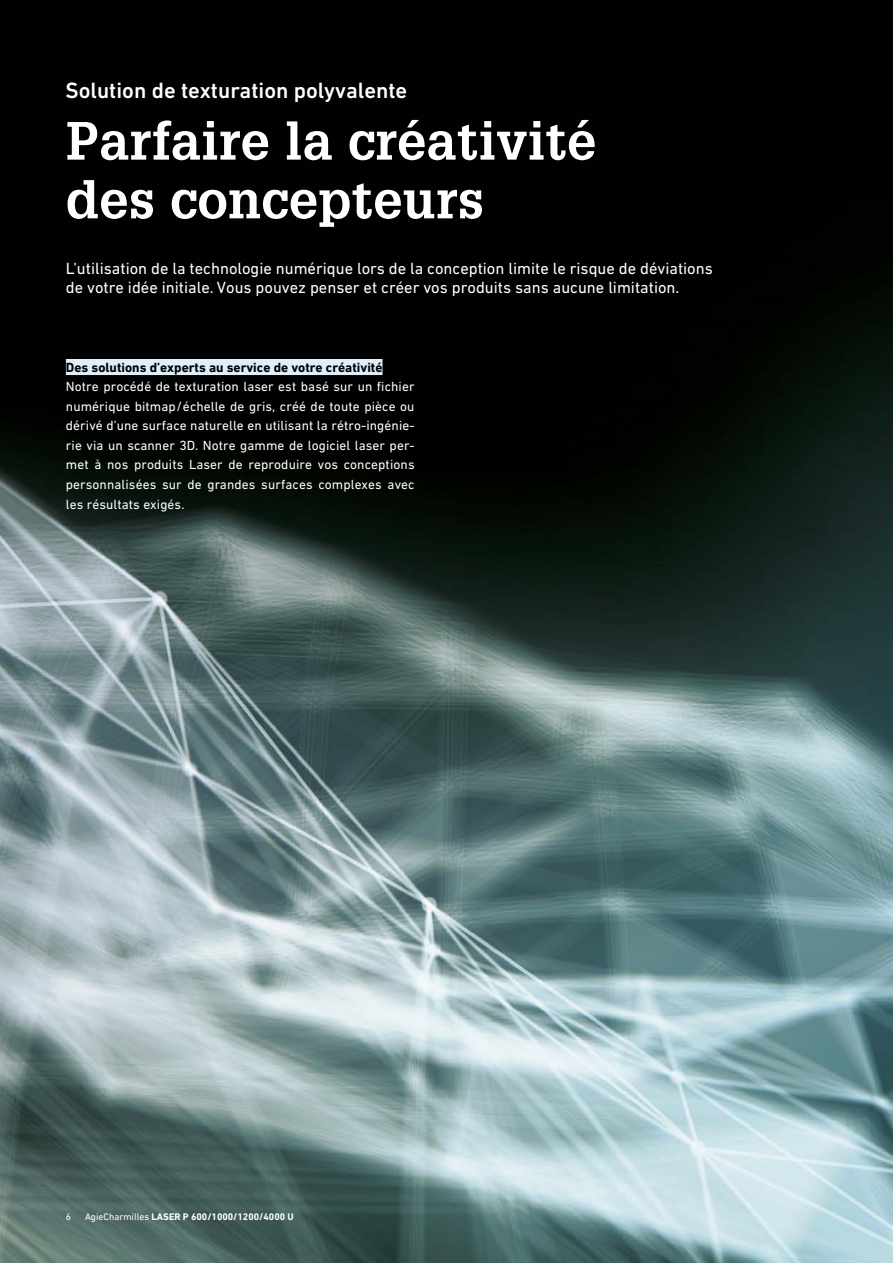
<style>
.page{position:relative;width:893px;height:1263px;background:#fff}
.page>*{position:absolute;margin:0;border:0;box-sizing:border-box;transform-origin:0 0}
.t1{font:700 52.5px/58.7px "Glypha LT Pro";letter-spacing:.005em;color:#fff}
.t2{font:500 22.5px "DIN Next W1 G";color:#fff}
.t3{font:16.5px/19.5px "DIN Next W1 G";color:#fff}
.t4{font:13.5px/19.5px "DIN Next W1 G";letter-spacing:.01em;color:#fff;text-align:justify}
.t5{font:700 13.5px "DIN Next W1 G";color:#000}
.t6{font:700 9.75px "DIN Next W1 G";color:#fff}
.t7{font:9.75px "DIN Next W1 G";color:#fff}
.s1{font-weight:400}
</style>
<div class="page">
<img style="left:0;top:0;width:893px;height:1263px">
<div style="left:66px;top:359px;width:316px;height:16px;background:#ddeffc"></div>
<h2 class="t2" style="left:66px;top:77px;width:343px">Solution de texturation polyvalente</h2>
<h1 class="t1" style="left:66px;top:110px;width:532px">Parfaire la créativité des concepteurs</h1>
<p class="t3" style="left:66px;top:258px;width:648px">L’utilisation de la technologie numérique lors de la conception limite le risque de déviations de votre idée initiale. Vous pouvez penser et créer vos produits sans aucune limitation.</p>
<p class="t5" style="left:66px;top:359px;width:318px">Des solutions d’experts au service de votre créativité</p>
<p class="t4" style="left:66px;top:377px;width:350px">Notre procédé de texturation laser est basé sur un fichier numérique bitmap/échelle de gris, créé de toute pièce ou dérivé d’une surface naturelle en utilisant la rétro-ingénie&shy;rie via un scanner 3D. Notre gamme de logiciel laser per&shy;met à nos produits Laser de reproduire vos conceptions personnalisées sur de grandes surfaces complexes avec les résultats exigés.</p>
<p class="t7" style="left:66px;top:1211px;width:7px">6</p>
<p class="t6" style="left:85px;top:1211px;width:210px"><span class="s1">AgieCharmilles</span> LASER P 600/1000/1200/4000 U</p>
</div>
